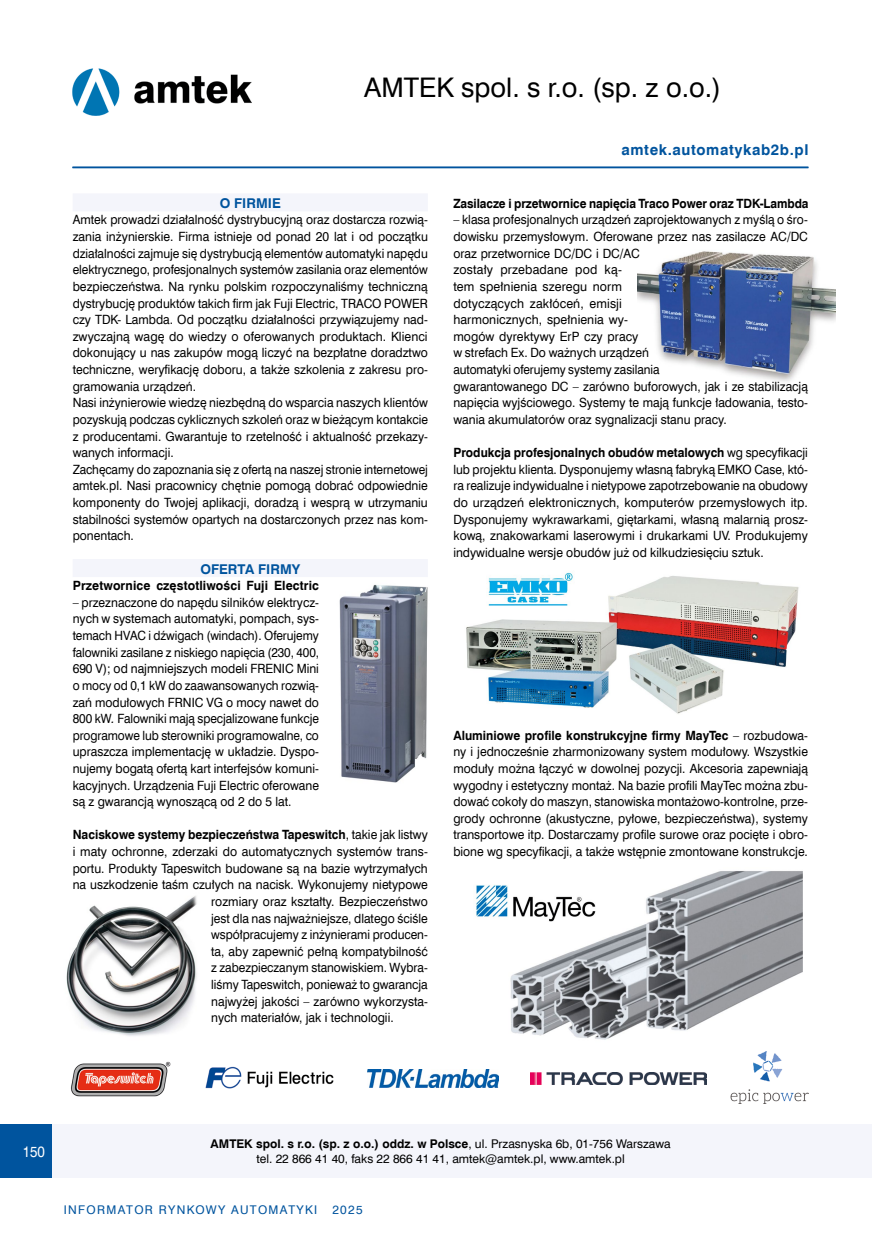
<style>
.page{position:relative;width:872px;height:1234px;background:#fff}
.page>*{position:absolute;margin:0;border:0;box-sizing:border-box;transform-origin:0 0}
.prezFirma{font:27px "Swis 721 EU";color:#000}
.PrezWwwLewa{font:700 15px "Swis 721 EU";letter-spacing:.04em;color:#00549e}
.t1{font:15px "Swis 721 EU";color:#fff;scale:.9 1}
.prezŚródtytuł{font:700 13.5px "Swis 721 EU";color:#00549e}
.prezPodstawowy{font:12.75px/16.6px "Swis 721 EU";color:#000;text-align:justify;scale:.95 1}
.prezPodstawowy-2{font:12.75px/16.6px "Swis 721 EU";color:#000;text-align:justify;scale:.94 1}
.prezPodstawowy-3{font:12.75px/16.6px "Swis 721 EU";color:#000;text-align:justify;scale:.93 1}
.prezPodstawowy-4{font:700 12.75px "Swis 721 EU";color:#000;scale:.95 1}
.prezPodstawowy-5{font:700 12.75px "Swis 721 EU";color:#000;scale:.93 1}
.prezPodstawowy-6{font:12.75px "Swis 721 EU";color:#000;scale:.96 1}
.prezPodstawowy-7{font:700 12.75px "Swis 721 EU";color:#000}
.prezStopka{font:700 12px "Swis 721 EU";color:#000}
.prezStopka-2{font:12px "Swis 721 EU";color:#000}
.t2{font:12px "Swis 721 EU";letter-spacing:.11em;color:#00549e}
.s1{font-style:italic}
.s2{font-weight:400}
.s3{font-weight:700}
</style>
<div class="page">
<hr style="left:72px;top:167px;width:736px;height:1px;background:#00549e">
<div style="left:0;top:1124px;width:872px;height:53px;background:#f4f5fb"></div>
<div style="left:0;top:1124px;width:51px;height:53px;background:#00549e"></div>
<img style="left:637px;top:251px;width:198px;height:131px">
<div style="left:73px;top:193px;width:355px;height:18px;background:#f4f5fb"></div>
<div style="left:73px;top:559px;width:355px;height:18px;background:#f4f5fb"></div>
<img style="left:339px;top:584px;width:89px;height:199px">
<img style="left:66px;top:896px;width:131px;height:140px">
<img style="left:205px;top:1066px;width:129px;height:23px">
<img style="left:71px;top:1061px;width:100px;height:36px">
<img style="left:73px;top:68px;width:178px;height:47px">
<img style="left:368px;top:1069px;width:130px;height:18px">
<img style="left:530px;top:1072px;width:177px;height:12px">
<img style="left:730px;top:1051px;width:79px;height:52px">
<img style="left:476px;top:871px;width:327px;height:169px">
<img style="left:466px;top:572px;width:333px;height:142px">
<p class="prezFirma" style="left:364px;top:71px;width:358px">AMTEK spol. s r.o. (sp. z o.o.)</p>
<p class="prezŚródtytuł" style="left:220px;top:194px;width:63px">O FIRMIE</p>
<p class="prezPodstawowy" style="left:73px;top:212px;width:375px">Amtek prowadzi działalność dystrybucyjną oraz dostarcza rozwią&shy;zania inżynierskie. Firma istnieje od ponad 20 lat i od początku działalności zajmuje się dystrybucją elementów automatyki napędu elektrycznego, profesjonalnych systemów zasilania oraz elementów bezpieczeństwa. Na rynku polskim rozpoczynaliśmy techniczną dystrybucję produktów takich firm jak Fuji Electric, TRACO POWER czy TDK- Lambda. Od początku działalności przywiązujemy nad&shy;zwyczajną wagę do wiedzy o oferowanych produktach. Klienci dokonujący u nas zakupów mogą liczyć na bezpłatne doradztwo techniczne, weryfikację doboru, a także szkolenia z zakresu pro&shy;gramowania urządzeń.</p>
<p class="prezPodstawowy" style="left:73px;top:395px;width:375px">Nasi inżynierowie wiedzę niezbędną do wsparcia naszych klientów pozyskują podczas cyklicznych szkoleń oraz w bieżącym kontakcie z producentami. Gwarantuje to rzetelność i aktualność przekazy&shy;wanych informacji.</p>
<p class="prezPodstawowy-3" style="left:73px;top:461px;width:383px">Zachęcamy do zapoznania się z ofertą na naszej stronie internetowej amtek.pl. Nasi pracownicy chętnie pomogą dobrać odpowiednie komponenty do Twojej aplikacji, doradzą i wesprą w utrzymaniu stabilności systemów opartych na dostarczonych przez nas kom&shy;ponentach.</p>
<p class="prezŚródtytuł" style="left:200px;top:560px;width:101px">OFERTA FIRMY</p>
<p class="prezPodstawowy-7" style="left:73px;top:577px;width:248px">Przetwornice częstotliwości Fuji Electric</p>
<p class="prezPodstawowy" style="left:73px;top:594px;width:261px">– przeznaczone do napędu silników elektrycz&shy;nych w systemach automatyki, pompach, sys&shy;temach HVAC i dźwigach (windach). Oferujemy falowniki zasilane z niskiego napięcia (230, 400, 690 V); od najmniejszych modeli FRENIC Mini o mocy od 0,1 kW do zaawansowanych rozwią&shy;zań modułowych FRNIC VG o mocy nawet do 800 kW<span class="s1">.</span> Falowniki mają specjalizowane funkcje programowe lub sterowniki programowalne, co upraszcza implementację w układzie. Dyspo&shy;nujemy bogatą ofertą kart interfejsów komuni&shy;kacyjnych. Urządzenia Fuji Electric oferowane są z gwarancją wynoszącą od 2 do 5 lat.</p>
<p class="prezPodstawowy-4" style="left:73px;top:826px;width:375px">Naciskowe systemy bezpieczeństwa Tapeswitch<span class="s2">, takie jak listwy</span></p>
<p class="prezPodstawowy-6" style="left:73px;top:843px;width:371px">i maty ochronne, zderzaki do automatycznych systemów trans-</p>
<p class="prezPodstawowy" style="left:73px;top:860px;width:375px">portu. Produkty Tapeswitch budowane są na bazie wytrzymałych</p>
<p class="prezPodstawowy" style="left:73px;top:876px;width:375px">na uszkodzenie taśm czułych na nacisk. Wykonujemy nietypowe</p>
<p class="prezPodstawowy" style="left:211px;top:893px;width:229px">rozmiary oraz kształty. Bezpieczeństwo</p>
<p class="prezPodstawowy" style="left:211px;top:909px;width:229px">jest dla nas najważniejsze, dlatego ściśle</p>
<p class="prezPodstawowy-2" style="left:211px;top:926px;width:232px">współpracujemy z inżynierami producen-</p>
<p class="prezPodstawowy" style="left:211px;top:943px;width:229px">ta, aby zapewnić pełną kompatybilność</p>
<p class="prezPodstawowy-2" style="left:211px;top:959px;width:232px">z zabezpieczanym stanowiskiem. Wybra-</p>
<p class="prezPodstawowy-2" style="left:211px;top:976px;width:232px">liśmy Tapeswitch, ponieważ to gwarancja</p>
<p class="prezPodstawowy" style="left:211px;top:992px;width:229px">najwyżej jakości – zarówno wykorzysta-</p>
<p class="prezPodstawowy" style="left:211px;top:1009px;width:194px">nych materiałów, jak i technologii.</p>
<p class="PrezWwwLewa" style="left:621px;top:140px;width:188px">amtek.automatykab2b.pl</p>
<p class="prezPodstawowy-5" style="left:453px;top:195px;width:383px">Zasilacze i przetwornice napięcia Traco Power oraz TDK-Lambda</p>
<p class="prezPodstawowy" style="left:453px;top:212px;width:375px;text-align:left">– klasa profesjonalnych urządzeń zaprojektowanych z myślą o śro&shy;dowisku przemysłowym. Oferowane przez nas zasilacze AC/DC oraz przetwornice DC/DC i DC/AC<br>zostały przebadane pod ką-<br>tem spełnienia szeregu norm<br>dotyczących zakłóceń, emisji<br>harmonicznych, spełnienia wy-<br>mogów dyrektywy ErP czy pracy<br>w strefach Ex. Do ważnych urządzeń<br>automatyki oferujemy systemy zasilania<br>gwarantowanego DC – zarówno buforowych, jak i ze stabilizacją napięcia wyjściowego. Systemy te mają funkcje ładowania, testo&shy;wania akumulatorów oraz sygnalizacji stanu pracy.</p>
<p class="prezPodstawowy-2" style="left:453px;top:444px;width:379px"><span class="s3">Produkcja profesjonalnych obudów metalowych</span> wg specyfikacji lub projektu klienta. Dysponujemy własną fabryką EMKO Case, któ&shy;ra realizuje indywidualne i nietypowe zapotrzebowanie na obudowy do urządzeń elektronicznych, komputerów przemysłowych itp.<br>Dysponujemy wykrawarkami, giętarkami, własną malarnią prosz&shy;kową, znakowarkami laserowymi i drukarkami UV. Produkujemy indywidualne wersje obudów już od kilkudziesięciu sztuk.</p>
<p class="prezPodstawowy" style="left:453px;top:727px;width:375px"><span class="s3">Aluminiowe profile konstrukcyjne firmy MayTec</span> – rozbudowa&shy;ny i jednocześnie zharmonizowany system modułowy. Wszystkie moduły można łączyć w dowolnej pozycji. Akcesoria zapewniają wygodny i estetyczny montaż. Na bazie profili MayTec można zbu&shy;dować cokoły do maszyn, stanowiska montażowo-kontrolne, prze&shy;grody ochronne (akustyczne, pyłowe, bezpieczeństwa), systemy transportowe itp. Dostarczamy profile surowe oraz pocięte i obro&shy;bione wg specyfikacji, a także wstępnie zmontowane konstrukcje.</p>
<p class="t1" style="left:23px;top:1141px;width:26px">150</p>
<p class="prezStopka" style="left:211px;top:1136px;width:461px">AMTEK spol. s r.o. (sp. z o.o.) oddz. w Polsce<span class="s2">, ul. Przasnyska 6b, 01-756 Warszawa</span></p>
<p class="prezStopka-2" style="left:256px;top:1150px;width:370px">tel. 22 866 41 40, faks 22 866 41 41, amtek@amtek.pl, www.amtek.pl</p>
<p class="t2" style="left:64px;top:1201px;width:255px">INFORMATOR RYNKOWY AUTOMATYKI</p>
<p class="t2" style="left:332px;top:1201px;width:32px">2025</p>
</div>
